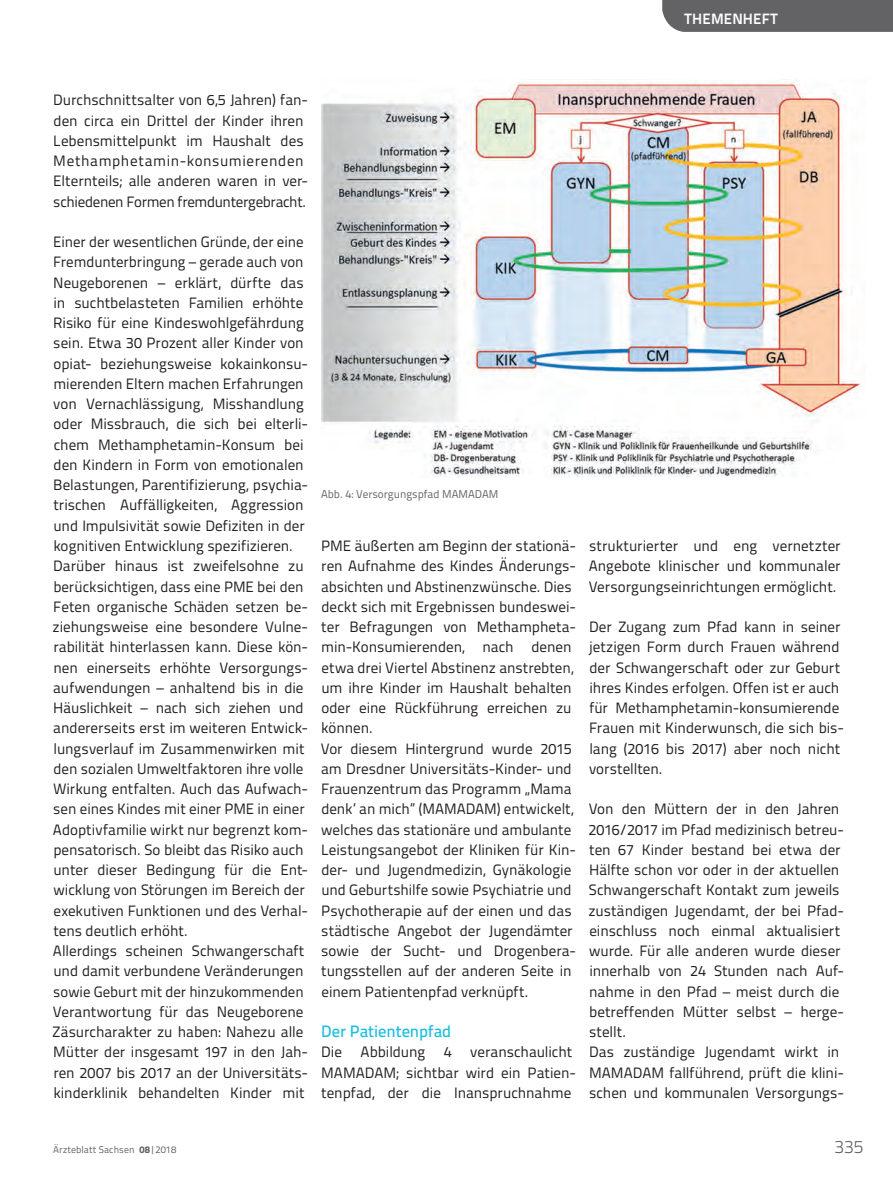
<style>
.page{position:relative;width:893px;height:1191px;background:#fff}
.page>*{position:absolute;margin:0;border:0;box-sizing:border-box;transform-origin:0 0}
.t1{font:300 18px "Titillium Text";color:#636366}
.t2{font:500 16.5px "Titillium Text";letter-spacing:-.005em;color:#1cbfdf}
.t3{font:15px/20.2px "Titillium Text";color:#231f20}
.t4{font:700 15px "Titillium Text";letter-spacing:.01em;color:#fff}
.t5{font:11.25px "Titillium Text";color:#636366}
.t6{font:9.75px "Titillium Text";letter-spacing:.01em;color:#636366}
.s1{font-weight:800}
</style>
<div class="page">
<img style="left:321px;top:80px;width:539px;height:397px">
<div style="left:662px;top:0;width:231px;height:32px;background:#636366"></div>
<p class="t4" style="left:685px;top:7px;width:95px">THEMENHEFT</p>
<p class="t3" style="left:53px;top:89px;width:256px">Durchschnittsalter von 6,5 Jahren) fan&shy;den circa ein Drittel der Kinder ihren Lebensmittelpunkt im Haushalt des Methamphetamin-konsumierenden Elternteils; alle anderen waren in ver&shy;schiedenen Formen fremduntergebracht.</p>
<p class="t3" style="left:52px;top:231px;width:258px">Einer der wesentlichen Gründe, der eine Fremdunterbringung – gerade auch von Neugeborenen – erklärt, dürfte das in suchtbelasteten Familien erhöhte Risiko für eine Kindeswohlgefährdung sein. Etwa 30 Prozent aller Kinder von opiat- beziehungsweise kokainkonsu&shy;mierenden Eltern machen Erfahrungen von Vernachlässigung, Misshandlung oder Missbrauch, die sich bei elterli&shy;chem Methamphetamin-Konsum bei den Kindern in Form von emotionalen Belastungen, Parentifizierung, psychia&shy;trischen Auffälligkeiten, Aggression und Impulsivität sowie Defiziten in der kognitiven Entwicklung spezifizieren.<br>Darüber hinaus ist zweifelsohne zu berücksichtigen, dass eine PME bei den Feten organische Schäden setzen be-- ziehungsweise eine besondere Vulne&shy;rabilität hinterlassen kann. Diese kön&shy;nen einerseits erhöhte Versorgungs&shy;aufwendungen – anhaltend bis in die Häuslichkeit – nach sich ziehen und andererseits erst im weiteren Entwick&shy;lungsverlauf im Zusammenwirken mit den sozialen Umweltfaktoren ihre volle Wirkung entfalten. Auch das Aufwach&shy;sen eines Kindes mit einer PME in einer Adoptivfamilie wirkt nur begrenzt kom&shy;pensatorisch. So bleibt das Risiko auch unter dieser Bedingung für die Ent&shy;wicklung von Störungen im Bereich der exekutiven Funktionen und des Verhal&shy;tens deutlich erhöht.<br>Allerdings scheinen Schwangerschaft und damit verbundene Veränderungen sowie Geburt mit der hinzukommenden Verantwortung für das Neugeborene Zäsurcharakter zu haben: Nahezu alle Mütter der insgesamt 197 in den Jah&shy;ren 2007 bis 2017 an der Universitäts&shy;kinderklinik behandelten Kinder mit</p>
<p class="t5" style="left:321px;top:485px;width:179px">Abb. 4: Versorgungspfad MAMADAM</p>
<p class="t3" style="left:321px;top:535px;width:257px">PME äußerten am Beginn der stationä&shy;ren Aufnahme des Kindes Änderungs&shy;absichten und Abstinenzwünsche. Dies deckt sich mit Ergebnissen bundeswei&shy;ter Befragungen von Methampheta&shy;min-Konsumierenden, nach denen etwa drei Viertel Abstinenz anstrebten, um ihre Kinder im Haushalt behalten oder eine Rückführung erreichen zu können.<br>Vor diesem Hintergrund wurde 2015 am Dresdner Universitäts-Kinder- und Frauenzentrum das Programm „Mama denk‘ an mich“ (MAMADAM) entwickelt, welches das stationäre und ambulante Leistungsangebot der Kliniken für Kin&shy;der- und Jugendmedizin, Gynäkologie und Geburtshilfe sowie Psychiatrie und Psychotherapie auf der einen und das städtische Angebot der Jugendämter sowie der Sucht- und Drogenbera&shy;tungsstellen auf der anderen Seite in einem Patientenpfad verknüpft.</p>
<p class="t2" style="left:321px;top:1019px;width:132px">Der Patientenpfad</p>
<p class="t3" style="left:321px;top:1041px;width:256px">Die Abbildung 4 veranschaulicht<br>MAMADAM; sichtbar wird ein Patien&shy;tenpfad, der die Inanspruchnahme</p>
<p class="t3" style="left:589px;top:535px;width:253px;text-align:justify">strukturierter und eng vernetzter Angebote klinischer und kommunaler Versorgungseinrichtungen ermöglicht.</p>
<p class="t3" style="left:589px;top:616px;width:256px">Der Zugang zum Pfad kann in seiner jetzigen Form durch Frauen während der Schwangerschaft oder zur Geburt ihres Kindes erfolgen. Offen ist er auch für Methamphetamin-konsumierende Frauen mit Kinderwunsch, die sich bis&shy;lang (2016 bis 2017) aber noch nicht vorstellten.</p>
<p class="t3" style="left:588px;top:798px;width:257px">Von den Müttern der in den Jahren 2016/2017 im Pfad medizinisch betreu&shy;ten 67 Kinder bestand bei etwa der Hälfte schon vor oder in der aktuellen Schwangerschaft Kontakt zum jeweils zuständigen Jugendamt, der bei Pfad&shy;einschluss noch einmal aktualisiert wurde. Für alle anderen wurde dieser innerhalb von 24 Stunden nach Auf&shy;nahme in den Pfad – meist durch die betreffenden Mütter selbst – herge&shy;stellt.<br>Das zuständige Jugendamt wirkt in MAMADAM fallführend, prüft die klini&shy;schen und kommunalen Versorgungs-</p>
<p class="t6" style="left:53px;top:1142px;width:125px">Ärzteblatt Sachsen <span class="s1">08</span>|2018</p>
<p class="t1" style="left:835px;top:1133px;width:30px">335</p>
</div>
